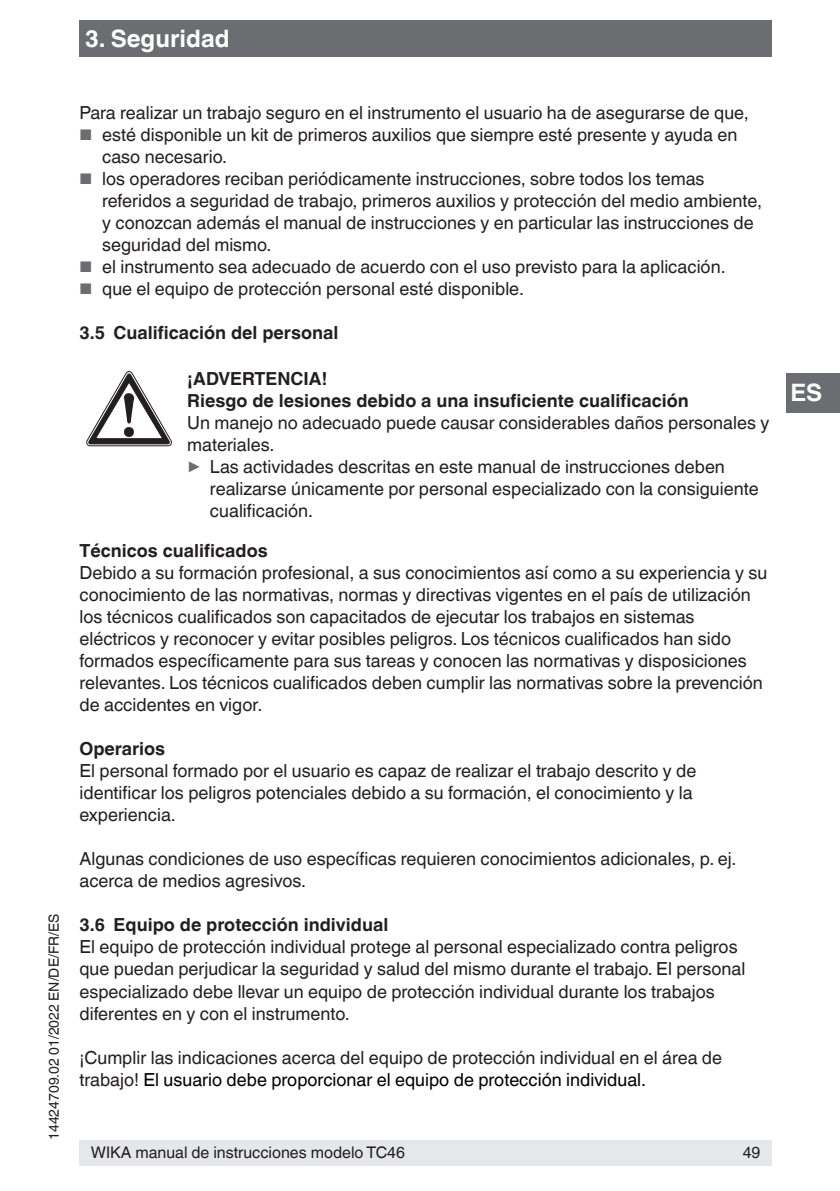
<style>
.page{position:relative;width:840px;height:1191px;background:#fff}
.page>*{position:absolute;margin:0;border:0;box-sizing:border-box;transform-origin:0 0}
.t1{font:700 24px "Helvetica World";color:#fff}
.t2{font:18px/22px "Helvetica World";color:#231f20}
.t3{font:700 18px/22px "Helvetica World";color:#231f20}
.t4{font:16px "Helvetica World";color:#231f20}
.t5{font:14px "Helvetica World";color:#231f20}
.s1{font-size:15.4px;color:#6c6d70}
.s2{font-size:17.8px;color:#6c6d70}
.s3{color:#000}
</style>
<div class="page">
<div style="left:79px;top:1140px;width:692px;height:25px;background:#e6e7e9"></div>
<div style="left:785px;top:373px;width:54px;height:39px;background:#6c6d70"></div>
<div style="left:79px;top:20px;width:692px;height:37px;background:#6c6d70"></div>
<svg style="left:86px;top:371px;width:85px;height:75px"></svg>
<h1 class="t1" style="left:85px;top:25px;width:146px">3. Seguridad</h1>
<p class="t5" style="left:46px;top:1140px;width:228px;rotate:-90deg">14424709.02 01/2022 EN/DE/FR/ES</p>
<p class="t2" style="left:79px;top:102px;width:670px">Para realizar un trabajo seguro en el instrumento el usuario ha de asegurarse de que,</p>
<p class="t2" style="left:102px;top:124px;width:636px;text-indent:-23px"><span class="s1">■</span> esté disponible un kit de primeros auxilios que siempre esté presente y ayuda en caso necesario.</p>
<p class="t2" style="left:102px;top:168px;width:661px;text-indent:-23px"><span class="s1">■</span> los operadores reciban periódicamente instrucciones, sobre todos los temas referidos a seguridad de trabajo, primeros auxilios y protección del medio ambiente, y conozcan además el manual de instrucciones y en particular las instrucciones de seguridad del mismo.</p>
<p class="t2" style="left:79px;top:256px;width:647px"><span class="s1">■</span> el instrumento sea adecuado de acuerdo con el uso previsto para la aplicación.</p>
<p class="t2" style="left:79px;top:278px;width:446px"><span class="s1">■</span> que el equipo de protección personal esté disponible.</p>
<p class="t3" style="left:79px;top:322px;width:260px">3.5 Cualificación del personal</p>
<p class="t3" style="left:187px;top:368px;width:503px">¡ADVERTENCIA!<br>Riesgo de lesiones debido a una insuficiente cualificación</p>
<p class="t2" style="left:187px;top:412px;width:583px">Un manejo no adecuado puede causar considerables daños personales y materiales.<br><span class="s2">▶</span> Las actividades descritas en este manual de instrucciones deben</p>
<p class="t2" style="left:210px;top:478px;width:550px">realizarse únicamente por personal especializado con la consiguiente cualificación.</p>
<p class="t3" style="left:79px;top:540px;width:190px">Técnicos cualificados</p>
<p class="t2" style="left:79px;top:562px;width:688px">Debido a su formación profesional, a sus conocimientos así como a su experiencia y su conocimiento de las normativas, normas y directivas vigentes en el país de utilización los técnicos cualificados son capacitados de ejecutar los trabajos en sistemas eléctricos y reconocer y evitar posibles peligros. Los técnicos cualificados han sido formados específicamente para sus tareas y conocen las normativas y disposiciones relevantes. Los técnicos cualificados deben cumplir las normativas sobre la prevención de accidentes en vigor.</p>
<p class="t3" style="left:79px;top:738px;width:87px">Operarios</p>
<p class="t2" style="left:79px;top:760px;width:618px">El personal formado por el usuario es capaz de realizar el trabajo descrito y de identificar los peligros potenciales debido a su formación, el conocimiento y la experiencia.</p>
<p class="t2" style="left:79px;top:848px;width:658px">Algunas condiciones de uso específicas requieren conocimientos adicionales, p. ej. acerca de medios agresivos.</p>
<p class="t3" style="left:79px;top:914px;width:310px">3.6 Equipo de protección individual</p>
<p class="t2" style="left:79px;top:936px;width:667px">El equipo de protección individual protege al personal especializado contra peligros que puedan perjudicar la seguridad y salud del mismo durante el trabajo. El personal especializado debe llevar un equipo de protección individual durante los trabajos diferentes en y con el instrumento.</p>
<p class="t2" style="left:79px;top:1046px;width:644px">¡Cumplir las indicaciones acerca del equipo de protección individual en el área de trabajo! <span class="s3">El usuario debe proporcionar el equipo de protección individual.</span></p>
<p class="t4" style="left:91px;top:1143px;width:315px">WIKA manual de instrucciones modelo TC46</p>
<p class="t4" style="left:742px;top:1143px;width:19px">49</p>
<h1 class="t1" style="left:789px;top:379px;width:33px">ES</h1>
</div>
